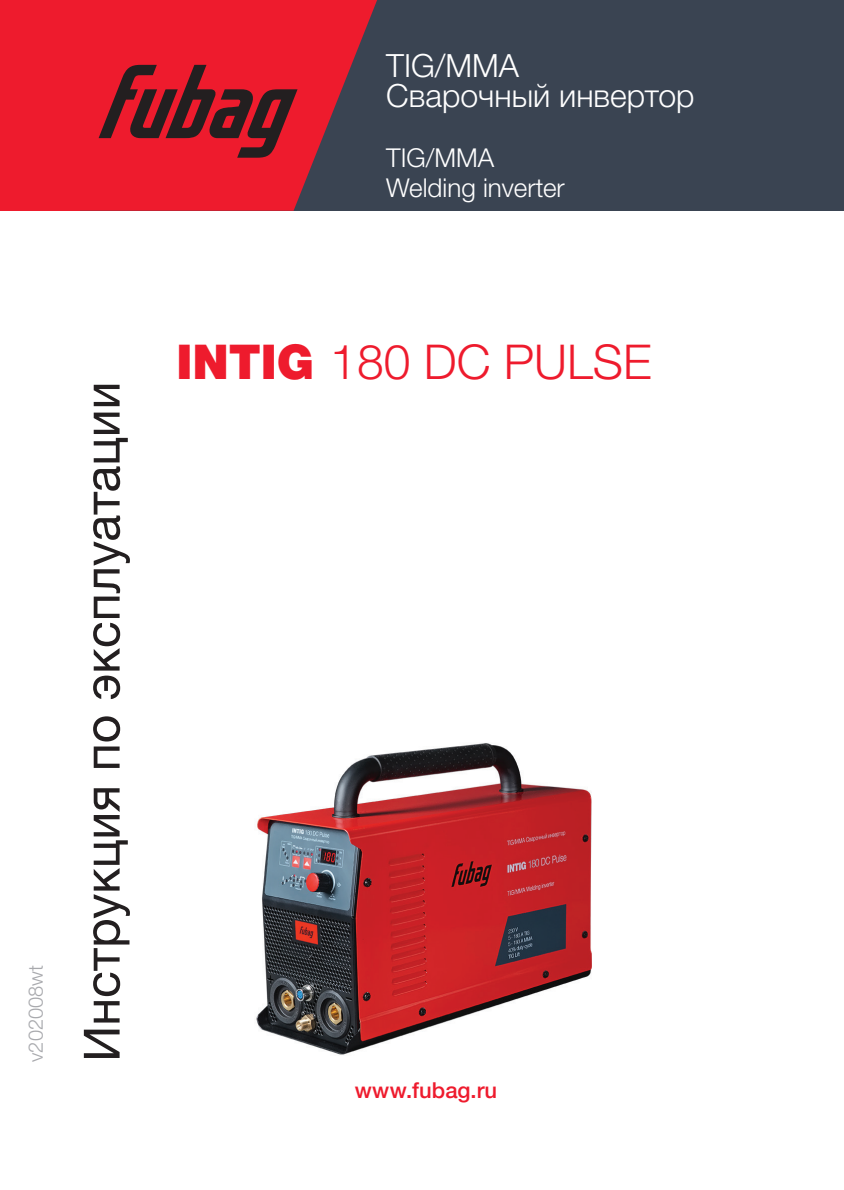
<style>
.page{position:relative;width:844px;height:1190px;background:#fff}
.page>*{position:absolute;margin:0;border:0;box-sizing:border-box;transform-origin:0 0}
.t1{font:50px "Helvetica Neue LTW1 G";color:#231f20}
.t2{font:300 48px "Helvetica Neue LTW1 G";color:#ee1b2d}
.t3{font:300 32px/30px "Helvetica Neue LTW1 G";color:#fff}
.t4{font:300 26px/30px "Helvetica Neue LTW1 G";color:#fff}
.t5{font:500 22px "Helvetica Neue LTW1 G";color:#ee1b2d}
.t6{font:300 20px "Helvetica Neue LTW1 G";color:#a8a9ad}
.s1{font-weight:900}
</style>
<div class="page">
<div style="left:0;top:0;width:80px;height:211px;background:#ee1b2d"></div>
<div style="left:80px;top:0;width:763px;height:211px;background:#3a4452"></div>
<svg style="left:80px;top:0;width:297px;height:211px;fill:#ee1b2d"></svg>
<svg style="left:99px;top:65px;width:198px;height:93px;background:#a01c27"></svg>
<img style="left:256px;top:743px;width:336px;height:312px">
<p class="t3" style="left:386px;top:50px;width:309px">TIG/MMA<br>Сварочный инвертор</p>
<p class="t4" style="left:386px;top:143px;width:180px">TIG/MMA<br>Welding inverter</p>
<p class="t6" style="left:24px;top:1061px;width:98px;rotate:-90deg">v202008wt</p>
<p class="t1" style="left:71px;top:1061px;width:681px;rotate:-90deg">Инструкция по эксплуатации</p>
<p class="t2" style="left:176px;top:333px;width:476px"><span class="s1">INTIG</span> 180 DC PULSE</p>
<p class="t5" style="left:355px;top:1076px;width:144px">www.fubag.ru</p>
</div>
